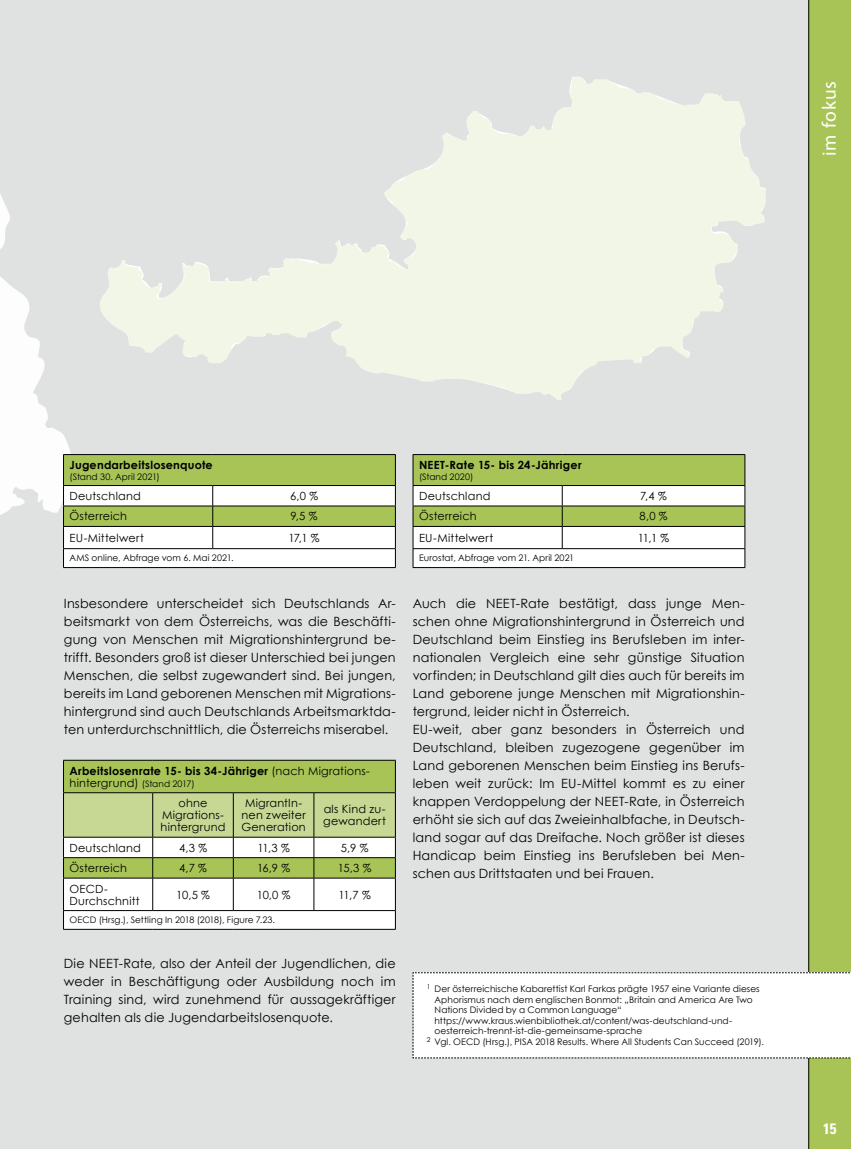
<style>
.page{position:relative;width:851px;height:1149px;background:#fff}
.page>*{position:absolute;margin:0;border:0;box-sizing:border-box;transform-origin:0 0}
.t1{font:19.5px "Myriad Pro";letter-spacing:.04em;color:#fff}
.t2{font:700 condensed 15px "Univers";color:#fff}
.t3{font:12.75px/18px "Century Gothic";letter-spacing:.015em;color:#000;text-align:justify}
.t4{font:11.25px/12px "Century Gothic";letter-spacing:.02em;color:#000;text-align:center}
.t5{font:700 11.25px/12px "Century Gothic";letter-spacing:.02em;color:#000}
.t6{font:9px "Century Gothic";letter-spacing:.005em;color:#000}
.s1{font-weight:400}
.s2{font-weight:400;font-size:9px}
</style>
<div class="page">
<div style="left:0;top:0;width:850px;height:1148px;background:#e0e1e1"></div>
<img style="left:0;top:194px;width:71px;height:321px">
<img style="left:100px;top:77px;width:517px;height:323px">
<div style="left:808px;top:0;width:42px;height:1148px;background:#a8c456"></div>
<div style="left:412px;top:971px;width:438px;height:87px;background:#fff"></div>
<svg style="left:63px;top:454px;width:333px;height:113px"></svg>
<hr style="left:63px;top:567px;width:150px;height:1px;background:#000">
<hr style="left:213px;top:567px;width:182px;height:1px;background:#000">
<hr style="left:63px;top:759px;width:90px;height:1px;background:#000">
<hr style="left:153px;top:759px;width:80px;height:1px;background:#000">
<hr style="left:233px;top:759px;width:81px;height:1px;background:#000">
<hr style="left:314px;top:759px;width:81px;height:1px;background:#000">
<svg style="left:63px;top:760px;width:333px;height:169px"></svg>
<hr style="left:63px;top:928px;width:90px;height:1px;background:#000">
<hr style="left:153px;top:928px;width:80px;height:1px;background:#000">
<hr style="left:233px;top:928px;width:81px;height:1px;background:#000">
<hr style="left:314px;top:928px;width:81px;height:1px;background:#000">
<svg style="left:412px;top:454px;width:333px;height:113px"></svg>
<hr style="left:412px;top:567px;width:150px;height:1px;background:#000">
<hr style="left:562px;top:567px;width:183px;height:1px;background:#000">
<h1 class="t1" style="left:817px;top:156px;width:76px;rotate:-90deg">im fokus</h1>
<p class="t5" style="left:69px;top:458px;width:145px">Jugendarbeitslosenquote</p>
<p class="t6" style="left:69px;top:470px;width:92px">(Stand 30. April 2021)</p>
<p class="t4" style="left:69px;top:489px;width:73px">Deutschland</p>
<p class="t4" style="left:290px;top:489px;width:29px">6,0 %</p>
<p class="t4" style="left:69px;top:510px;width:59px">Österreich</p>
<p class="t4" style="left:290px;top:510px;width:29px">9,5 %</p>
<p class="t4" style="left:69px;top:531px;width:76px">EU-Mittelwert</p>
<p class="t4" style="left:288px;top:531px;width:33px">17,1 %</p>
<p class="t6" style="left:69px;top:552px;width:166px">AMS online, Abfrage vom 6. Mai 2021.</p>
<p class="t3" style="left:64px;top:594px;width:333px">Insbesondere unterscheidet sich Deutschlands Ar&shy;beitsmarkt von dem Österreichs, was die Beschäfti&shy;gung von Menschen mit Migrationshintergrund be&shy;trifft. Besonders groß ist dieser Unterschied bei jungen Menschen, die selbst zugewandert sind. Bei jungen, bereits im Land geborenen Menschen mit Migrations&shy;hintergrund sind auch Deutschlands Arbeitsmarktda&shy;ten unterdurchschnittlich, die Österreichs miserabel.</p>
<p class="t5" style="left:69px;top:764px;width:302px">Arbeitslosenrate 15- bis 34-Jähriger <span class="s1">(nach Migrations&shy;hintergrund)</span> <span class="s2">(Stand 2017)</span></p>
<p class="t4" style="left:160px;top:796px;width:66px">ohne<br>Migrations&shy;hintergrund</p>
<p class="t4" style="left:241px;top:796px;width:66px">MigrantIn&shy;nen zweiter<br>Generation</p>
<p class="t4" style="left:323px;top:802px;width:64px;text-align:left">als Kind zu&shy;gewandert</p>
<p class="t4" style="left:69px;top:841px;width:73px">Deutschland</p>
<p class="t4" style="left:179px;top:841px;width:30px">4,3 %</p>
<p class="t4" style="left:257px;top:841px;width:34px">11,3 %</p>
<p class="t4" style="left:341px;top:841px;width:29px">5,9 %</p>
<p class="t4" style="left:69px;top:861px;width:59px">Österreich</p>
<p class="t4" style="left:179px;top:861px;width:29px">4,7 %</p>
<p class="t4" style="left:257px;top:861px;width:35px">16,9 %</p>
<p class="t4" style="left:338px;top:861px;width:35px">15,3 %</p>
<p class="t4" style="left:69px;top:882px;width:72px;text-align:left">OECD-<br>Durchschnitt</p>
<p class="t4" style="left:176px;top:888px;width:35px">10,5 %</p>
<p class="t4" style="left:256px;top:888px;width:35px">10,0 %</p>
<p class="t4" style="left:338px;top:888px;width:34px">11,7 %</p>
<p class="t6" style="left:69px;top:914px;width:207px">OECD (Hrsg.), Settling In 2018 (2018), Figure 7.23.</p>
<p class="t3" style="left:64px;top:954px;width:333px">Die NEET-Rate, also der Anteil der Jugendlichen, die weder in Beschäftigung oder Ausbildung noch im Training sind, wird zunehmend für aussagekräftiger gehalten als die Jugendarbeitslosenquote.</p>
<p class="t5" style="left:419px;top:458px;width:164px">NEET-Rate 15- bis 24-Jähriger</p>
<p class="t6" style="left:419px;top:470px;width:56px">(Stand 2020)</p>
<p class="t4" style="left:419px;top:489px;width:73px">Deutschland</p>
<p class="t4" style="left:640px;top:489px;width:28px">7,4 %</p>
<p class="t4" style="left:419px;top:510px;width:59px">Österreich</p>
<p class="t4" style="left:639px;top:510px;width:30px">8,0 %</p>
<p class="t4" style="left:419px;top:531px;width:76px">EU-Mittelwert</p>
<p class="t4" style="left:637px;top:531px;width:33px">11,1 %</p>
<p class="t6" style="left:419px;top:552px;width:157px">Eurostat, Abfrage vom 21. April 2021</p>
<p class="t3" style="left:412px;top:594px;width:333px;text-align:left">Auch die NEET-Rate bestätigt, dass junge Men&shy;schen ohne Migrationshintergrund in Österreich und Deutschland beim Einstieg ins Berufsleben im inter&shy;nationalen Vergleich eine sehr günstige Situation vorfinden; in Deutschland gilt dies auch für bereits im Land geborene junge Menschen mit Migrationshin&shy;tergrund, leider nicht in Österreich.<br>EU-weit, aber ganz besonders in Österreich und Deutschland, bleiben zugezogene gegenüber im Land geborenen Menschen beim Einstieg ins Berufs&shy;leben weit zurück: Im EU-Mittel kommt es zu einer knappen Verdoppelung der NEET-Rate, in Österreich erhöht sie sich auf das Zweieinhalbfache, in Deutsch&shy;land sogar auf das Dreifache. Noch größer ist dieses Handicap beim Einstieg ins Berufsleben bei Men&shy;schen aus Drittstaaten und bei Frauen.</p>
<p class="t6" style="left:426px;top:983px;width:334px"><sup>1</sup> Der österreichische Kabarettist Karl Farkas prägte 1957 eine Variante dieses</p>
<p class="t6" style="left:434px;top:993px;width:320px">Aphorismus nach dem englischen Bonmot: „Britain and America Are Two</p>
<p class="t6" style="left:434px;top:1004px;width:188px">Nations Divided by a Common Language“</p>
<p class="t6" style="left:434px;top:1014px;width:299px">https://www.kraus.wienbibliothek.at/content/was-deutschland-und-</p>
<p class="t6" style="left:434px;top:1025px;width:209px">oesterreich-trennt-ist-die-gemeinsame-sprache</p>
<p class="t6" style="left:426px;top:1035px;width:338px"><sup>2</sup> Vgl. OECD (Hrsg.), PISA 2018 Results. Where All Students Can Succeed (2019).</p>
<p class="t2" style="left:822px;top:1118px;width:15px">15</p>
</div>
